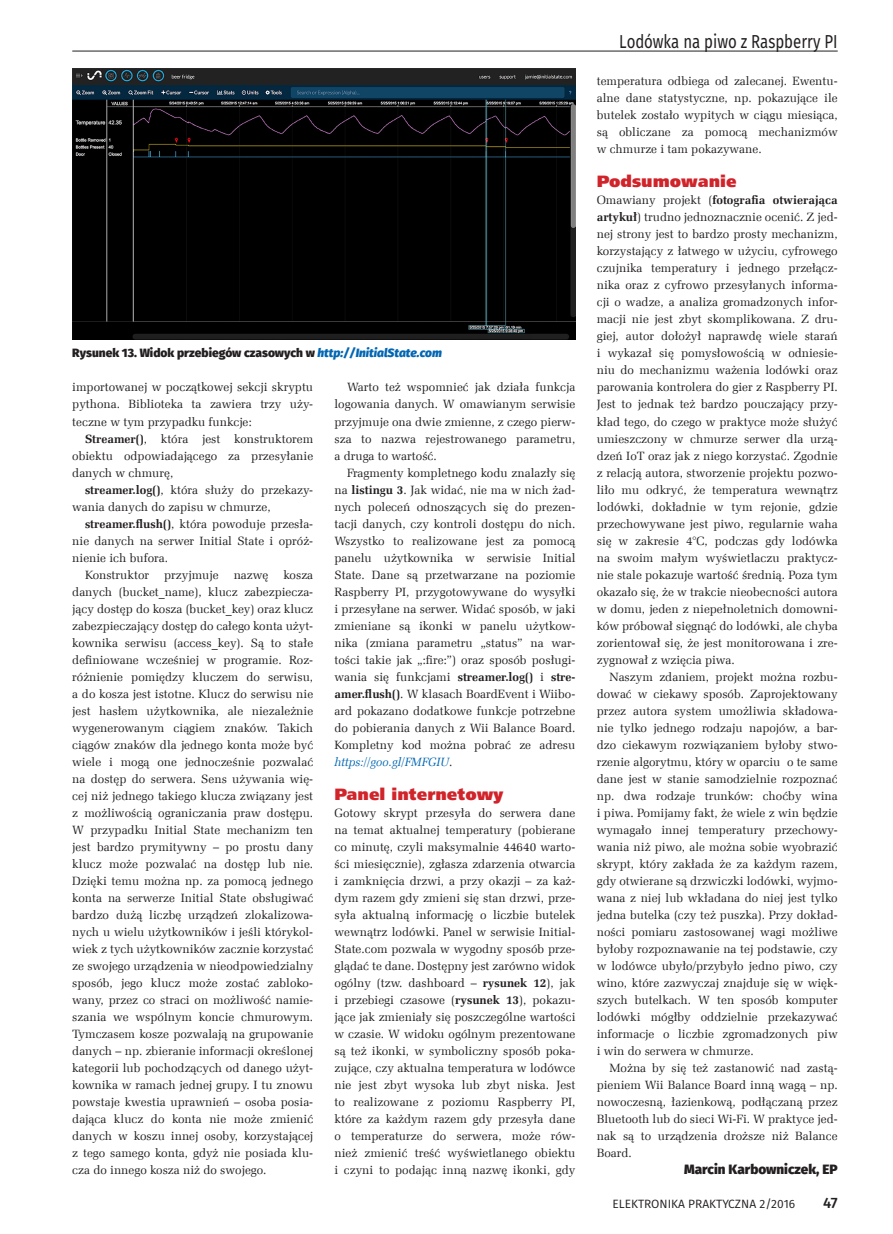
<style>
.page{position:relative;width:893px;height:1234px;background:#fff}
.page>*{position:absolute;margin:0;border:0;box-sizing:border-box;transform-origin:0 0}
.t1{font:18.75px "Fira Sans";color:#231f20;scale:.8 1}
._3_Srodtytul_kurs{font:16.5px "Humnst 777 X Blk EU";color:#d1232a}
.t2{font:500 15px "Fira Sans";color:#231f20}
._0_Autor{font:800 13.5px "Fira Sans";color:#231f20}
._1_Body{font:12px/17px "Zapf Ellipt EU";color:#231f20;text-align:justify}
._4_Podpis{font:800 12px "Fira Sans";color:#231f20}
.t3{font:12px "Fira Sans";color:#231f20}
.s1{font-style:italic;color:#0166b3}
.s2{font-weight:700}
</style>
<div class="page">
<img style="left:72px;top:68px;width:503px;height:272px">
<hr style="left:72px;top:51px;width:766px;height:1px;background:#231f20">
<p class="_4_Podpis" style="left:72px;top:345px;width:371px">Rysunek 13. Widok przebiegów czasowych w <span class="s1">http://InitialState.com</span></p>
<p class="_1_Body" style="left:72px;top:379px;width:242px">importowanej w początkowej sekcji skryptu pythona. Biblioteka ta zawiera trzy uży&shy;teczne w tym przypadku funkcje:</p>
<p class="_1_Body" style="left:72px;top:430px;width:242px;text-indent:13px"><span class="s2">Streamer()</span>, która jest konstruktorem obiektu odpowiadającego za przesyłanie danych w chmurę,</p>
<p class="_1_Body" style="left:72px;top:481px;width:242px;text-indent:13px"><span class="s2">streamer.log()</span>, która służy do przekazy&shy;wania danych do zapisu w chmurze,</p>
<p class="_1_Body" style="left:72px;top:515px;width:242px;text-indent:13px"><span class="s2">streamer.flush()</span>, która powoduje przesła&shy;nie danych na serwer Initial State i opróż&shy;nienie ich bufora.</p>
<p class="_1_Body" style="left:85px;top:566px;width:66px">Konstruktor</p>
<p class="_1_Body" style="left:164px;top:566px;width:56px">przyjmuje</p>
<p class="_1_Body" style="left:234px;top:566px;width:36px">nazwę</p>
<p class="_1_Body" style="left:72px;top:566px;width:242px;text-indent:211px">kosza danych (bucket_name), klucz zabezpiecza&shy;jący dostęp do kosza (bucket_key) oraz klucz zabezpieczający dostęp do całego konta użyt&shy;kownika serwisu (access_key). Są to stałe definiowane wcześniej w programie. Roz&shy;różnienie pomiędzy kluczem do serwisu, a do kosza jest istotne. Klucz do serwisu nie jest hasłem użytkownika, ale niezależnie wygenerowanym ciągiem znaków. Takich ciągów znaków dla jednego konta może być wiele i mogą one jednocześnie pozwalać na dostęp do serwera. Sens używania wię&shy;cej niż jednego takiego klucza związany jest z możliwością ograniczania praw dostępu.<br>W przypadku Initial State mechanizm ten jest bardzo prymitywny – po prostu dany klucz może pozwalać na dostęp lub nie.<br>Dzięki temu można np. za pomocą jednego konta na serwerze Initial State obsługiwać bardzo dużą liczbę urządzeń zlokalizowa&shy;nych u wielu użytkowników i jeśli którykol&shy;wiek z tych użytkowników zacznie korzystać ze swojego urządzenia w nieodpowiedzialny sposób, jego klucz może zostać zabloko&shy;wany, przez co straci on możliwość namie&shy;szania we wspólnym koncie chmurowym.<br>Tymczasem kosze pozwalają na grupowanie danych – np. zbieranie informacji określonej kategorii lub pochodzących od danego użyt&shy;kownika w ramach jednej grupy. I tu znowu powstaje kwestia uprawnień – osoba posia&shy;dająca klucz do konta nie może zmienić danych w koszu innej osoby, korzystającej z tego samego konta, gdyż nie posiada klu&shy;cza do innego kosza niż do swojego.</p>
<p class="_1_Body" style="left:334px;top:379px;width:242px;text-indent:13px">Warto też wspomnieć jak działa funkcja logowania danych. W omawianym serwisie przyjmuje ona dwie zmienne, z czego pierw&shy;sza to nazwa rejestrowanego parametru, a druga to wartość.</p>
<p class="_1_Body" style="left:334px;top:464px;width:242px;text-indent:13px">Fragmenty kompletnego kodu znalazły się na <span class="s2">listingu 3</span>. Jak widać, nie ma w nich żad&shy;nych poleceń odnoszących się do prezen&shy;tacji danych, czy kontroli dostępu do nich.<br>Wszystko to realizowane jest za pomocą panelu użytkownika w serwisie Initial State. Dane są przetwarzane na poziomie Raspberry PI, przygotowywane do wysyłki i przesyłane na serwer. Widać sposób, w jaki zmieniane są ikonki w panelu użytkow&shy;nika (zmiana parametru „status” na war&shy;tości takie jak „:fire:”) oraz sposób posługi&shy;wania się funkcjami <span class="s2">streamer.log()</span> i <span class="s2">stre&shy;amer.flush()</span>. W klasach BoardEvent i Wiibo&shy;ard pokazano dodatkowe funkcje potrzebne do pobierania danych z Wii Balance Board.<br>Kompletny kod można pobrać ze adresu <span class="s1">https://goo.gl/FMFGIU</span>.</p>
<p class="_3_Srodtytul_kurs" style="left:334px;top:783px;width:170px">Panel internetowy</p>
<p class="_1_Body" style="left:334px;top:804px;width:242px">Gotowy skrypt przesyła do serwera dane na temat aktualnej temperatury (pobierane co minutę, czyli maksymalnie 44640 warto&shy;ści miesięcznie), zgłasza zdarzenia otwarcia i zamknięcia drzwi, a przy okazji – za każ&shy;dym razem gdy zmieni się stan drzwi, prze&shy;syła aktualną informację o liczbie butelek wewnątrz lodówki. Panel w serwisie Initial-State.com pozwala w wygodny sposób prze&shy;glądać te dane. Dostępny jest zarówno widok ogólny (tzw. dashboard – <span class="s2">rysunek 12</span>), jak i przebiegi czasowe (<span class="s2">rysunek 13</span>), pokazu&shy;jące jak zmieniały się poszczególne wartości w czasie. W widoku ogólnym prezentowane są też ikonki, w symboliczny sposób poka&shy;zujące, czy aktualna temperatura w lodówce nie jest zbyt wysoka lub zbyt niska. Jest to realizowane z poziomu Raspberry PI, które za każdym razem gdy przesyła dane o temperaturze do serwera, może rów&shy;nież zmienić treść wyświetlanego obiektu i czyni to podając inną nazwę ikonki, gdy</p>
<p class="t1" style="left:619px;top:28px;width:275px">Lodówka na piwo z Raspberry PI</p>
<p class="_1_Body" style="left:597px;top:73px;width:242px">temperatura odbiega od zalecanej. Ewentu&shy;alne dane statystyczne, np. pokazujące ile butelek zostało wypitych w ciągu miesiąca, są obliczane za pomocą mechanizmów w chmurze i tam pokazywane.</p>
<p class="_3_Srodtytul_kurs" style="left:597px;top:171px;width:141px">Podsumowanie</p>
<p class="_1_Body" style="left:597px;top:192px;width:242px">Omawiany projekt (<span class="s2">fotografia otwierająca artykuł</span>) trudno jednoznacznie ocenić. Z jed&shy;nej strony jest to bardzo prosty mechanizm, korzystający z łatwego w użyciu, cyfrowego czujnika temperatury i jednego przełącz&shy;nika oraz z cyfrowo przesyłanych informa&shy;cji o wadze, a analiza gromadzonych infor&shy;macji nie jest zbyt skomplikowana. Z dru&shy;giej, autor dołożył naprawdę wiele starań i wykazał się pomysłowością w odniesie&shy;niu do mechanizmu ważenia lodówki oraz parowania kontrolera do gier z Raspberry PI.<br>Jest to jednak też bardzo pouczający przy&shy;kład tego, do czego w praktyce może służyć umieszczony w chmurze serwer dla urzą&shy;dzeń IoT oraz jak z niego korzystać. Zgodnie z relacją autora, stworzenie projektu pozwo&shy;liło mu odkryć, że temperatura wewnątrz lodówki, dokładnie w tym rejonie, gdzie przechowywane jest piwo, regularnie waha się w zakresie 4°C, podczas gdy lodówka na swoim małym wyświetlaczu praktycz&shy;nie stale pokazuje wartość średnią. Poza tym okazało się, że w trakcie nieobecności autora w domu, jeden z niepełnoletnich domowni&shy;ków próbował sięgnąć do lodówki, ale chyba zorientował się, że jest monitorowana i zre&shy;zygnował z wzięcia piwa.</p>
<p class="_1_Body" style="left:597px;top:668px;width:242px;text-indent:13px">Naszym zdaniem, projekt można rozbu&shy;dować w ciekawy sposób. Zaprojektowany przez autora system umożliwia składowa&shy;nie tylko jednego rodzaju napojów, a bar&shy;dzo ciekawym rozwiązaniem byłoby stwo&shy;rzenie algorytmu, który w oparciu o te same dane jest w stanie samodzielnie rozpoznać np. dwa rodzaje trunków: choćby wina i piwa. Pomijamy fakt, że wiele z win będzie wymagało innej temperatury przechowy&shy;wania niż piwo, ale można sobie wyobrazić skrypt, który zakłada że za każdym razem, gdy otwierane są drzwiczki lodówki, wyjmo&shy;wana z niej lub wkładana do niej jest tylko jedna butelka (czy też puszka). Przy dokład&shy;ności pomiaru zastosowanej wagi możliwe byłoby rozpoznawanie na tej podstawie, czy w lodówce ubyło/przybyło jedno piwo, czy wino, które zazwyczaj znajduje się w więk&shy;szych butelkach. W ten sposób komputer lodówki mógłby oddzielnie przekazywać informacje o liczbie zgromadzonych piw i win do serwera w chmurze.</p>
<p class="_1_Body" style="left:597px;top:1059px;width:242px;text-indent:13px">Można by się też zastanowić nad zastą&shy;pieniem Wii Balance Board inną wagą – np. nowoczesną, łazienkową, podłączaną przez Bluetooth lub do sieci Wi-Fi. W praktyce jed&shy;nak są to urządzenia droższe niż Balance Board.</p>
<p class="_0_Autor" style="left:684px;top:1159px;width:155px">Marcin Karbowniczek, EP</p>
<p class="t3" style="left:612px;top:1195px;width:184px">ELEKTRONIKA PRAKTYCZNA 2/2016</p>
<p class="t2" style="left:823px;top:1192px;width:16px">47</p>
</div>
